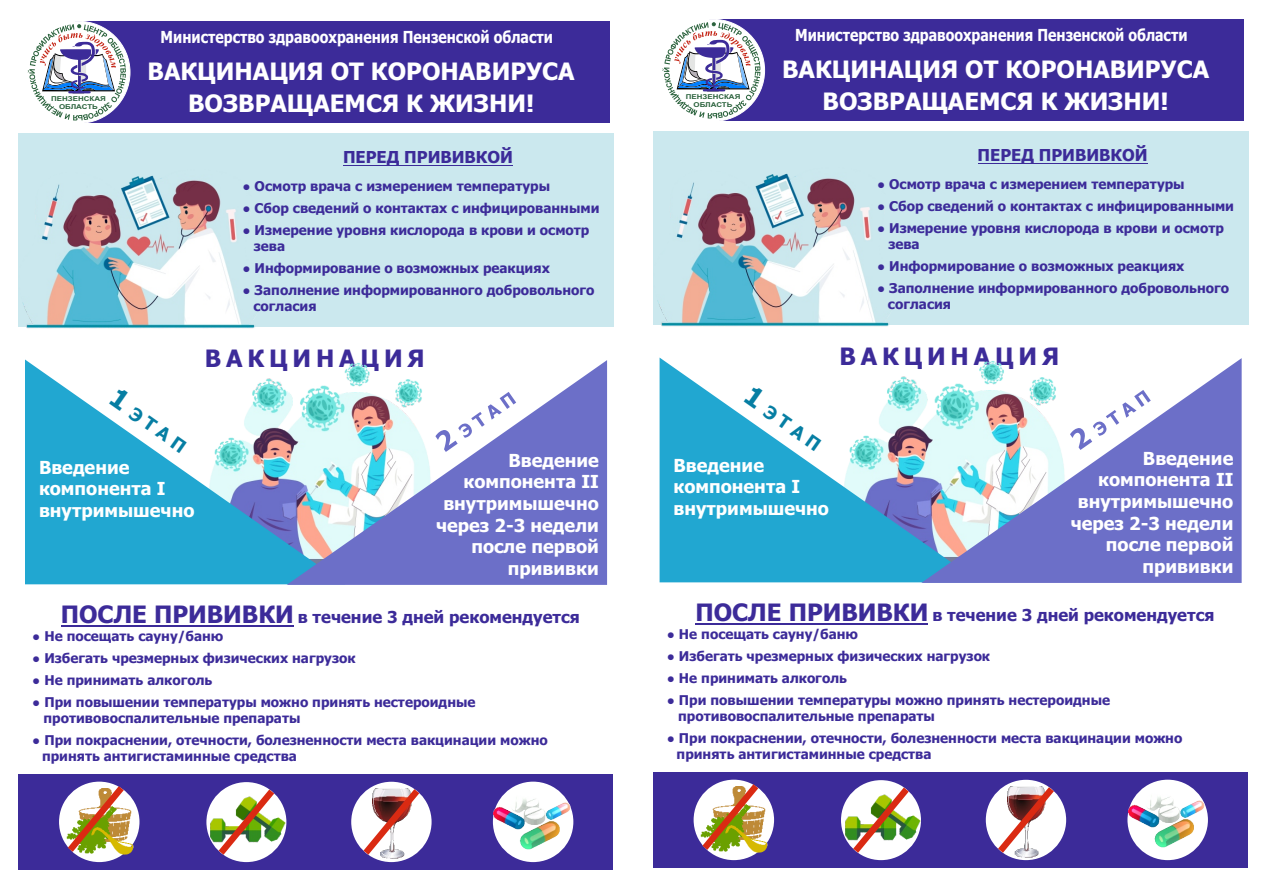
<style>
.page{position:relative;width:1263px;height:893px;background:#fff}
.page>*{position:absolute;margin:0;border:0;box-sizing:border-box;transform-origin:0 0}
.t1{font:700 24px/31.8px "Tahoma";color:#fff;text-align:center}
.t2{font:700 24px "Tahoma";letter-spacing:.2em;color:#3c2b99}
.t3{font:700 18px/21.8px "Tahoma";color:#fff}
.t4{font:700 18px "Tahoma";color:#067ea3}
.t5{font:700 16.65px "Tahoma";color:#fff;scale:.85 1}
.t6{font:700 16.5px "Tahoma";color:#3c2b99}
.t7{font:700 13.5px/16.4px "Tahoma";color:#3c2b99}
.t8{font:700 6.75px/7.5px "Arial";color:#2a623c;text-align:center;scale:1.18 1}
.s1{font-family:"Arial";font-weight:400}
.s2{font-size:27px}
.s3{font-size:24px}
</style>
<div class="page">
<div style="left:75px;top:22px;width:535px;height:101px;background:#3c2b99"></div>
<div style="left:18px;top:133px;width:595px;height:194px;background:#cbe8ee"></div>
<img style="left:22px;top:175px;width:233px;height:154px">
<hr style="left:343px;top:165px;width:170px;height:1px;background:#3c2b99">
<hr style="left:61px;top:625px;width:233px;height:1px;background:#3c2b99">
<svg style="left:25px;top:359px;width:262px;height:225px;fill:#21a7d1"></svg>
<svg style="left:287px;top:360px;width:320px;height:225px;fill:#6c6fc8"></svg>
<svg style="left:435px;top:392px;width:81px;height:60px"></svg>
<div style="left:18px;top:774px;width:595px;height:96px;background:#3c2b99"></div>
<div style="left:493px;top:782px;width:80px;height:80px;background:#fff;border-radius:50%"></div>
<img style="left:494px;top:796px;width:76px;height:54px">
<div style="left:59px;top:782px;width:80px;height:80px;background:#fff;border-radius:50%"></div>
<img style="left:130px;top:796px;width:3px;height:57px">
<svg style="left:64px;top:781px;width:66px;height:75px"></svg>
<img style="left:209px;top:797px;width:78px;height:50px">
<svg style="left:215px;top:782px;width:66px;height:77px;background:#bab79f"></svg>
<div style="left:351px;top:782px;width:81px;height:80px;background:#fff;border-radius:50%"></div>
<svg style="left:360px;top:782px;width:66px;height:77px"></svg>
<div style="left:26px;top:21px;width:104px;height:103px;background:#fff;border:1px solid #fff;border-radius:50%"></div>
<svg style="left:28px;top:24px;width:98px;height:96px"></svg>
<div style="left:710px;top:20px;width:534px;height:101px;background:#3c2b99"></div>
<div style="left:653px;top:131px;width:595px;height:194px;background:#cbe8ee"></div>
<img style="left:657px;top:173px;width:232px;height:154px">
<hr style="left:977px;top:163px;width:170px;height:1px;background:#3c2b99">
<hr style="left:695px;top:623px;width:233px;height:1px;background:#3c2b99">
<svg style="left:660px;top:358px;width:261px;height:224px;fill:#21a7d1"></svg>
<svg style="left:921px;top:358px;width:321px;height:225px;fill:#6c6fc8"></svg>
<svg style="left:1070px;top:390px;width:81px;height:60px"></svg>
<div style="left:653px;top:772px;width:594px;height:96px;background:#3c2b99"></div>
<div style="left:1127px;top:780px;width:81px;height:80px;background:#fff;border-radius:50%"></div>
<img style="left:1128px;top:794px;width:77px;height:54px">
<div style="left:694px;top:780px;width:80px;height:80px;background:#fff;border-radius:50%"></div>
<img style="left:765px;top:794px;width:3px;height:56px">
<svg style="left:698px;top:779px;width:67px;height:75px"></svg>
<img style="left:844px;top:796px;width:77px;height:48px">
<svg style="left:849px;top:780px;width:66px;height:77px;background:#bab79e"></svg>
<div style="left:986px;top:780px;width:80px;height:80px;background:#fff;border-radius:50%"></div>
<svg style="left:994px;top:780px;width:66px;height:77px"></svg>
<div style="left:660px;top:19px;width:105px;height:103px;background:#fff;border:1px solid #fff;border-radius:50%"></div>
<svg style="left:662px;top:22px;width:98px;height:97px"></svg>
<p class="t8" style="left:51px;top:96px;width:48px">ПЕНЗЕНСКАЯ<br>ОБЛАСТЬ</p>
<p class="t5" style="left:161px;top:30px;width:463px">Министерство здравоохранения Пензенской области</p>
<h1 class="t1" style="left:148px;top:57px;width:429px">ВАКЦИНАЦИЯ ОТ КОРОНАВИРУСА<br>ВОЗВРАЩАЕМСЯ К ЖИЗНИ!</h1>
<p class="t6" style="left:343px;top:151px;width:171px">ПЕРЕД ПРИВИВКОЙ</p>
<p class="t7" style="left:242px;top:179px;width:309px"><span class="s1">●</span> Осмотр врача с измерением температуры</p>
<p class="t7" style="left:242px;top:201px;width:358px"><span class="s1">●</span> Сбор сведений о контактах с инфицированными</p>
<p class="t7" style="left:254px;top:223px;width:337px;text-indent:-11px"><span class="s1">●</span> Измерение уровня кислорода в крови и осмотр зева</p>
<p class="t7" style="left:242px;top:261px;width:309px"><span class="s1">●</span> Информирование о возможных реакциях</p>
<p class="t7" style="left:253px;top:283px;width:343px;text-indent:-11px"><span class="s1">●</span> Заполнение информированного добровольного согласия</p>
<h1 class="t2" style="left:205px;top:348px;width:221px">ВАКЦИНАЦИЯ</h1>
<h2 class="t4" style="left:115px;top:391px;width:91px;rotate:35deg"><span class="s2">1</span> ЭТАП</h2>
<h2 class="t3" style="left:39px;top:458px;width:157px">Введение компонента I внутримышечно</h2>
<h2 class="t3" style="left:436px;top:451px;width:164px;text-align:right">Введение компонента II внутримышечно через 2-3 недели после первой прививки</h2>
<p class="t6" style="left:61px;top:610px;width:520px"><span class="s3">ПОСЛЕ ПРИВИВКИ</span> в течение 3 дней рекомендуется</p>
<p class="t7" style="left:32px;top:629px;width:193px"><span class="s1">●</span> Не посещать сауну/баню</p>
<p class="t7" style="left:32px;top:651px;width:325px"><span class="s1">●</span> Избегать чрезмерных физических нагрузок</p>
<p class="t7" style="left:32px;top:673px;width:182px"><span class="s1">●</span> Не принимать алкоголь</p>
<p class="t7" style="left:44px;top:695px;width:433px;text-indent:-11px"><span class="s1">●</span> При повышении температуры можно принять нестероидные противовоспалительные препараты</p>
<p class="t7" style="left:42px;top:733px;width:507px;text-indent:-10px"><span class="s1">●</span> При покраснении, отечности, болезненности места вакцинации можно принять антигистаминные средства</p>
<p class="t8" style="left:686px;top:94px;width:48px">ПЕНЗЕНСКАЯ<br>ОБЛАСТЬ</p>
<p class="t5" style="left:795px;top:28px;width:463px">Министерство здравоохранения Пензенской области</p>
<h1 class="t1" style="left:782px;top:55px;width:429px">ВАКЦИНАЦИЯ ОТ КОРОНАВИРУСА<br>ВОЗВРАЩАЕМСЯ К ЖИЗНИ!</h1>
<p class="t6" style="left:977px;top:149px;width:171px">ПЕРЕД ПРИВИВКОЙ</p>
<p class="t7" style="left:877px;top:177px;width:309px"><span class="s1">●</span> Осмотр врача с измерением температуры</p>
<p class="t7" style="left:877px;top:199px;width:358px"><span class="s1">●</span> Сбор сведений о контактах с инфицированными</p>
<p class="t7" style="left:888px;top:221px;width:337px;text-indent:-11px"><span class="s1">●</span> Измерение уровня кислорода в крови и осмотр зева</p>
<p class="t7" style="left:877px;top:259px;width:309px"><span class="s1">●</span> Информирование о возможных реакциях</p>
<p class="t7" style="left:888px;top:281px;width:343px;text-indent:-11px"><span class="s1">●</span> Заполнение информированного добровольного согласия</p>
<h1 class="t2" style="left:839px;top:346px;width:221px">ВАКЦИНАЦИЯ</h1>
<h2 class="t4" style="left:750px;top:389px;width:91px;rotate:35deg"><span class="s2">1</span> ЭТАП</h2>
<h2 class="t3" style="left:674px;top:456px;width:157px">Введение компонента I внутримышечно</h2>
<h2 class="t3" style="left:1071px;top:449px;width:164px;text-align:right">Введение компонента II внутримышечно через 2-3 недели после первой прививки</h2>
<p class="t6" style="left:695px;top:608px;width:520px"><span class="s3">ПОСЛЕ ПРИВИВКИ</span> в течение 3 дней рекомендуется</p>
<p class="t7" style="left:667px;top:627px;width:193px"><span class="s1">●</span> Не посещать сауну/баню</p>
<p class="t7" style="left:667px;top:649px;width:325px"><span class="s1">●</span> Избегать чрезмерных физических нагрузок</p>
<p class="t7" style="left:667px;top:671px;width:182px"><span class="s1">●</span> Не принимать алкоголь</p>
<p class="t7" style="left:678px;top:693px;width:433px;text-indent:-11px"><span class="s1">●</span> При повышении температуры можно принять нестероидные противовоспалительные препараты</p>
<p class="t7" style="left:677px;top:731px;width:507px;text-indent:-10px"><span class="s1">●</span> При покраснении, отечности, болезненности места вакцинации можно принять антигистаминные средства</p>
</div>
